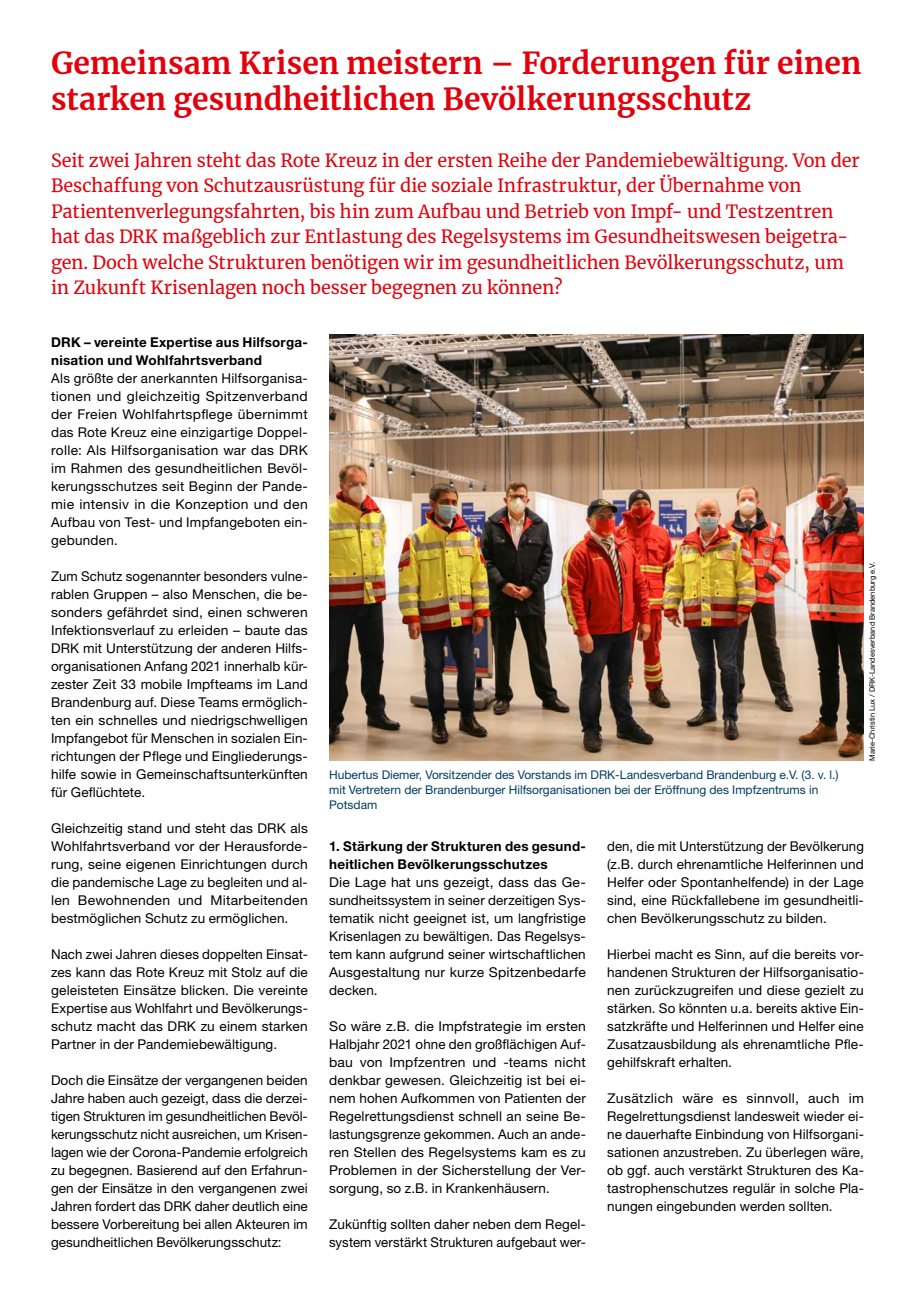
<style>
.page{position:relative;width:915px;height:1297px;background:#fff}
.page>*{position:absolute;margin:0;border:0;box-sizing:border-box;transform-origin:0 0}
.MGB_Headline_23{font:700 30px/36px "Merriweather";color:#e3000b}
.MGB_Subline{font:18px/25.5px "Merriweather";letter-spacing:-.005em;color:#e3000b}
.MGB_Copy{font:13.5px/18px "Helvetica Neue LT Pro";letter-spacing:.01em;color:#000;text-align:justify}
.MGB_Copy-2{font:700 13.5px/18px "Helvetica Neue LT Pro";letter-spacing:.02em;color:#000}
.MGB_Copy_bold{font:700 13.5px/18px "Helvetica Neue LT Pro";letter-spacing:.02em;color:#000}
.MGB_BU{font:12px/15px "Helvetica Neue LT Pro";color:#003c65}
.MGB_Fotocredits{font:7.5px "Helvetica Neue LT Pro";color:#000}
</style>
<div class="page">
<img style="left:329px;top:335px;width:534px;height:426px">
<p class="MGB_Headline_23" style="left:51px;top:45px;width:811px">Gemeinsam Krisen meistern – Forderungen für einen starken gesundheitlichen Bevölkerungsschutz</p>
<p class="MGB_Subline" style="left:51px;top:147px;width:809px">Seit zwei Jahren steht das Rote Kreuz in der ersten Reihe der Pandemiebewältigung. Von der Beschaffung von Schutzausrüstung für die soziale Infrastruktur, der Übernahme von Patientenverlegungsfahrten, bis hin zum Aufbau und Betrieb von Impf- und Testzentren hat das DRK maßgeblich zur Entlastung des Regelsystems im Gesundheitswesen beigetra&shy;gen. Doch welche Strukturen benötigen wir im gesundheitlichen Bevölkerungsschutz, um in Zukunft Krisenlagen noch besser begegnen zu können?</p>
<p class="MGB_Copy_bold" style="left:51px;top:332px;width:258px">DRK – vereinte Expertise aus Hilfsorga&shy;nisation und Wohlfahrtsverband</p>
<p class="MGB_Copy" style="left:51px;top:368px;width:258px">Als größte der anerkannten Hilfsorganisa&shy;tionen und gleichzeitig Spitzenverband der Freien Wohlfahrtspflege übernimmt das Rote Kreuz eine einzigartige Doppel&shy;rolle: Als Hilfsorganisation war das DRK im Rahmen des gesundheitlichen Bevöl&shy;kerungsschutzes seit Beginn der Pande&shy;mie intensiv in die Konzeption und den Aufbau von Test- und Impfangeboten ein&shy;gebunden.</p>
<p class="MGB_Copy" style="left:51px;top:566px;width:258px">Zum Schutz sogenannter besonders vulne&shy;rablen Gruppen – also Menschen, die be&shy;sonders gefährdet sind, einen schweren Infektionsverlauf zu erleiden – baute das DRK mit Unterstützung der anderen Hilfs&shy;organisationen Anfang 2021 innerhalb kür&shy;zester Zeit 33 mobile Impfteams im Land Brandenburg auf. Diese Teams ermöglich&shy;ten ein schnelles und niedrigschwelligen Impfangebot für Menschen in sozialen Ein&shy;richtungen der Pflege und Eingliederungs&shy;hilfe sowie in Gemeinschaftsunterkünften für Geflüchtete.</p>
<p class="MGB_Copy" style="left:51px;top:818px;width:258px">Gleichzeitig stand und steht das DRK als Wohlfahrtsverband vor der Herausforde&shy;rung, seine eigenen Einrichtungen durch die pandemische Lage zu begleiten und al&shy;len Bewohnenden und Mitarbeitenden bestmöglichen Schutz zu ermöglichen.</p>
<p class="MGB_Copy" style="left:51px;top:944px;width:258px">Nach zwei Jahren dieses doppelten Einsat&shy;zes kann das Rote Kreuz mit Stolz auf die geleisteten Einsätze blicken. Die vereinte Expertise aus Wohlfahrt und Bevölkerungs&shy;schutz macht das DRK zu einem starken Partner in der Pandemiebewältigung.</p>
<p class="MGB_Copy" style="left:51px;top:1070px;width:258px">Doch die Einsätze der vergangenen beiden Jahre haben auch gezeigt, dass die derzei&shy;tigen Strukturen im gesundheitlichen Bevöl&shy;kerungsschutz nicht ausreichen, um Krisen&shy;lagen wie der Corona-Pandemie erfolgreich zu begegnen. Basierend auf den Erfahrun&shy;gen der Einsätze in den vergangenen zwei Jahren fordert das DRK daher deutlich eine bessere Vorbereitung bei allen Akteuren im gesundheitlichen Bevölkerungsschutz:</p>
<p class="MGB_Fotocredits" style="left:867px;top:761px;width:200px;rotate:-90deg">Marie-Christin Lux / DRK-Landesverband Brandenburg e.V.</p>
<p class="MGB_BU" style="left:329px;top:766px;width:511px">Hubertus Diemer, Vorsitzender des Vorstands im DRK-Landesverband Brandenburg e.V. (3. v. l.) mit Vertretern der Brandenburger Hilfsorganisationen bei der Eröffnung des Impfzentrums in<br>Potsdam</p>
<p class="MGB_Copy-2" style="left:329px;top:836px;width:258px">1. Stärkung der Strukturen des gesund&shy;heitlichen Bevölkerungsschutzes</p>
<p class="MGB_Copy" style="left:329px;top:872px;width:258px">Die Lage hat uns gezeigt, dass das Ge&shy;sundheitssystem in seiner derzeitigen Sys&shy;tematik nicht geeignet ist, um langfristige Krisenlagen zu bewältigen. Das Regelsys&shy;tem kann aufgrund seiner wirtschaftlichen Ausgestaltung nur kurze Spitzenbedarfe decken.</p>
<p class="MGB_Copy" style="left:329px;top:1016px;width:258px">So wäre z.B. die Impfstrategie im ersten Halbjahr 2021 ohne den großflächigen Auf&shy;bau von Impfzentren und -teams nicht denkbar gewesen. Gleichzeitig ist bei ei&shy;nem hohen Aufkommen von Patienten der Regelrettungsdienst schnell an seine Be&shy;lastungsgrenze gekommen. Auch an ande&shy;ren Stellen des Regelsystems kam es zu Problemen in der Sicherstellung der Ver&shy;sorgung, so z.B. in Krankenhäusern.</p>
<p class="MGB_Copy" style="left:329px;top:1214px;width:258px">Zukünftig sollten daher neben dem Regel&shy;system verstärkt Strukturen aufgebaut wer-</p>
<p class="MGB_Copy" style="left:607px;top:836px;width:258px">den, die mit Unterstützung der Bevölkerung (z.B. durch ehrenamtliche Helferinnen und Helfer oder Spontanhelfende) in der Lage sind, eine Rückfallebene im gesundheitli&shy;chen Bevölkerungsschutz zu bilden.</p>
<p class="MGB_Copy" style="left:607px;top:944px;width:258px">Hierbei macht es Sinn, auf die bereits vor&shy;handenen Strukturen der Hilfsorganisatio&shy;nen zurückzugreifen und diese gezielt zu stärken. So könnten u.a. bereits aktive Ein&shy;satzkräfte und Helferinnen und Helfer eine Zusatzausbildung als ehrenamtliche Pfle&shy;gehilfskraft erhalten.</p>
<p class="MGB_Copy" style="left:607px;top:1088px;width:258px">Zusätzlich wäre es sinnvoll, auch im Regelrettungsdienst landesweit wieder ei&shy;ne dauerhafte Einbindung von Hilfsorgani&shy;sationen anzustreben. Zu überlegen wäre, ob ggf. auch verstärkt Strukturen des Ka&shy;tastrophenschutzes regulär in solche Pla&shy;nungen eingebunden werden sollten.</p>
</div>
